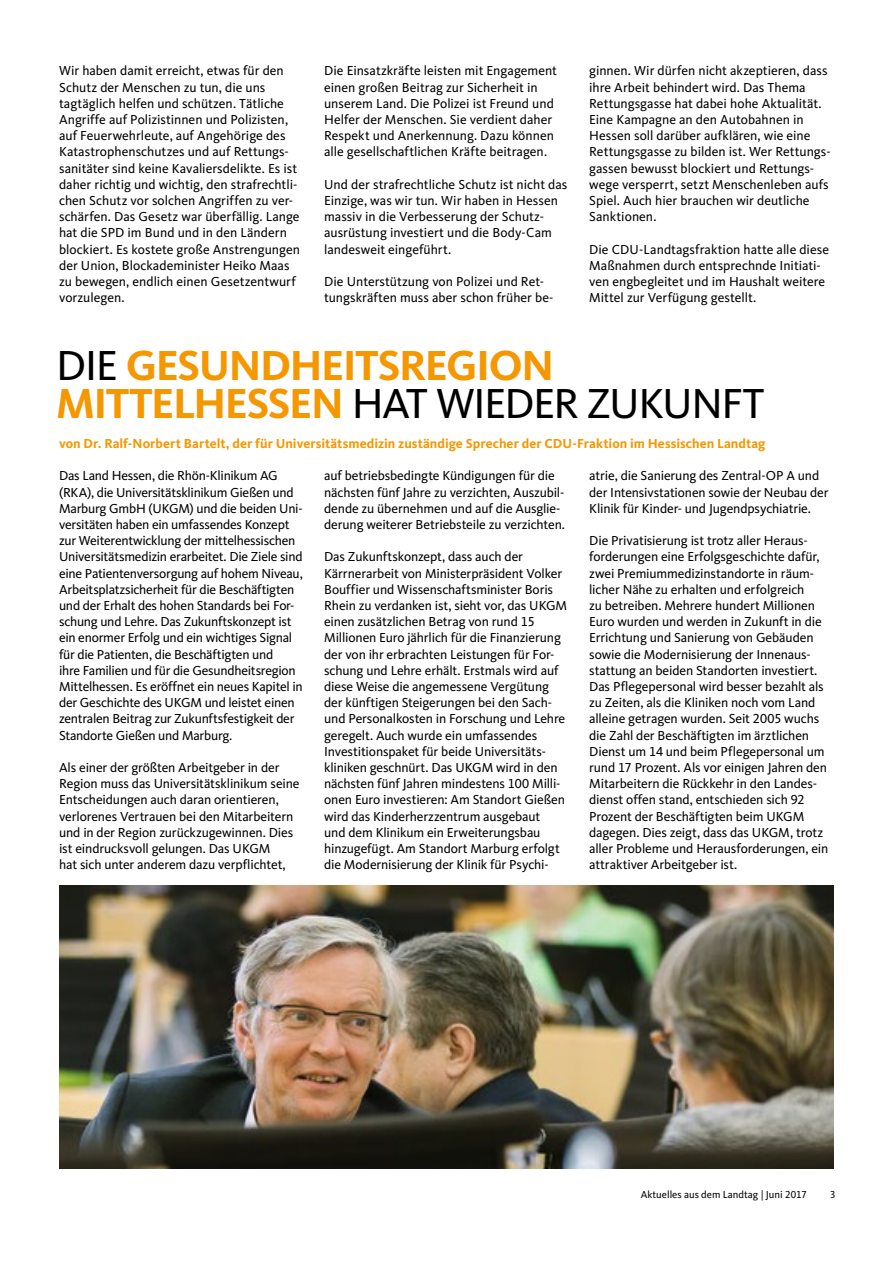
<style>
.page{position:relative;width:893px;height:1263px;background:#fff}
.page>*{position:absolute;margin:0;border:0;box-sizing:border-box;transform-origin:0 0}
.t1{font:700 43.5px/37.5px "CDU Kievit Tab";letter-spacing:-.03em;color:#f49700}
.t2{font:13.5px/16.2px "CDU Kievit Tab";letter-spacing:-.01em;color:#000}
.t3{font:700 13.5px "CDU Kievit Tab";color:#f49700}
.t4{font:10.5px "CDU Kievit Tab";color:#000}
.s1{font-weight:400;color:#000}
</style>
<div class="page">
<img style="left:59px;top:885px;width:774px;height:284px">
<p class="t2" style="left:59px;top:63px;width:242px">Wir haben damit erreicht, etwas für den Schutz der Menschen zu tun, die uns tagtäglich helfen und schützen. Tätliche Angriffe auf Polizistinnen und Polizisten, auf Feuerwehrleute, auf Angehörige des Katastrophenschutzes und auf Rettungs&shy;sanitäter sind keine Kavaliersdelikte. Es ist daher richtig und wichtig, den strafrechtli&shy;chen Schutz vor solchen Angriffen zu ver&shy;schärfen. Das Gesetz war überfällig. Lange hat die SPD im Bund und in den Ländern blockiert. Es kostete große Anstrengungen der Union, Blockademinister Heiko Maas zu bewegen, endlich einen Gesetzentwurf vorzulegen.</p>
<p class="t2" style="left:324px;top:63px;width:234px">Die Einsatzkräfte leisten mit Engagement einen großen Beitrag zur Sicherheit in unserem Land. Die Polizei ist Freund und Helfer der Menschen. Sie verdient daher Respekt und Anerkennung. Dazu können alle gesellschaftlichen Kräfte beitragen.</p>
<p class="t2" style="left:324px;top:176px;width:245px">Und der strafrechtliche Schutz ist nicht das Einzige, was wir tun. Wir haben in Hessen massiv in die Verbesserung der Schutz&shy;ausrüstung investiert und die Body-Cam landesweit eingeführt.</p>
<p class="t2" style="left:324px;top:273px;width:231px">Die Unterstützung von Polizei und Ret&shy;tungskräften muss aber schon früher be-</p>
<p class="t2" style="left:589px;top:63px;width:243px">ginnen. Wir dürfen nicht akzeptieren, dass ihre Arbeit behindert wird. Das Thema Rettungsgasse hat dabei hohe Aktualität.<br>Eine Kampagne an den Autobahnen in Hessen soll darüber aufklären, wie eine Rettungsgasse zu bilden ist. Wer Rettungs&shy;gassen bewusst blockiert und Rettungs&shy;wege versperrt, setzt Menschenleben aufs Spiel. Auch hier brauchen wir deutliche Sanktionen.</p>
<p class="t2" style="left:589px;top:241px;width:241px">Die CDU-Landtagsfraktion hatte alle diese Maßnahmen durch entsprechnde Initiati&shy;ven engbegleitet und im Haushalt weitere Mittel zur Verfügung gestellt.</p>
<h1 class="t1" style="left:56px;top:347px;width:710px"><span class="s1">DIE</span> GESUNDHEITSREGION<br>MITTELHESSEN <span class="s1">HAT WIEDER ZUKUNFT</span></h1>
<p class="t3" style="left:59px;top:435px;width:708px">von Dr. Ralf-Norbert Bartelt, der für Universitätsmedizin zuständige Sprecher der CDU-Fraktion im Hessischen Landtag</p>
<p class="t2" style="left:59px;top:468px;width:245px">Das Land Hessen, die Rhön-Klinikum AG (RKA), die Universitätsklinikum Gießen und Marburg GmbH (UKGM) und die beiden Uni&shy;versitäten haben ein umfassendes Konzept zur Weiterentwicklung der mittelhessischen Universitätsmedizin erarbeitet. Die Ziele sind eine Patientenversorgung auf hohem Niveau, Arbeitsplatzsicherheit für die Beschäftigten und der Erhalt des hohen Standards bei For&shy;schung und Lehre. Das Zukunftskonzept ist ein enormer Erfolg und ein wichtiges Signal für die Patienten, die Beschäftigten und<br>ihre Familien und für die Gesundheitsregion Mittelhessen. Es eröffnet ein neues Kapitel in der Geschichte des UKGM und leistet einen zentralen Beitrag zur Zukunftsfestigkeit der Standorte Gießen und Marburg.</p>
<p class="t2" style="left:59px;top:759px;width:242px">Als einer der größten Arbeitgeber in der Region muss das Universitätsklinikum seine Entscheidungen auch daran orientieren, verlorenes Vertrauen bei den Mitarbeitern und in der Region zurückzugewinnen. Dies ist eindrucksvoll gelungen. Das UKGM<br>hat sich unter anderem dazu verpflichtet,</p>
<p class="t2" style="left:324px;top:468px;width:242px">auf betriebsbedingte Kündigungen für die nächsten fünf Jahre zu verzichten, Auszubil&shy;dende zu übernehmen und auf die Ausglie&shy;derung weiterer Betriebsteile zu verzichten.</p>
<p class="t2" style="left:324px;top:549px;width:245px">Das Zukunftskonzept, dass auch der Kärrnerarbeit von Ministerpräsident Volker Bouffier und Wissenschaftsminister Boris Rhein zu verdanken ist, sieht vor, das UKGM einen zusätzlichen Betrag von rund 15<br>Millionen Euro jährlich für die Finanzierung der von ihr erbrachten Leistungen für For&shy;schung und Lehre erhält. Erstmals wird auf diese Weise die angemessene Vergütung der künftigen Steigerungen bei den Sach&shy;und Personalkosten in Forschung und Lehre geregelt. Auch wurde ein umfassendes Investitionspaket für beide Universitäts&shy;kliniken geschnürt. Das UKGM wird in den nächsten fünf Jahren mindestens 100 Milli&shy;onen Euro investieren: Am Standort Gießen wird das Kinderherzzentrum ausgebaut<br>und dem Klinikum ein Erweiterungsbau hinzugefügt. Am Standort Marburg erfolgt die Modernisierung der Klinik für Psychi-</p>
<p class="t2" style="left:589px;top:468px;width:241px">atrie, die Sanierung des Zentral-OP A und der Intensivstationen sowie der Neubau der<br>Klinik für Kinder- und Jugendpsychiatrie.</p>
<p class="t2" style="left:589px;top:533px;width:241px">Die Privatisierung ist trotz aller Heraus&shy;forderungen eine Erfolgsgeschichte dafür, zwei Premiummedizinstandorte in räum&shy;licher Nähe zu erhalten und erfolgreich<br>zu betreiben. Mehrere hundert Millionen Euro wurden und werden in Zukunft in die Errichtung und Sanierung von Gebäuden sowie die Modernisierung der Innenaus&shy;stattung an beiden Standorten investiert.<br>Das Pflegepersonal wird besser bezahlt als zu Zeiten, als die Kliniken noch vom Land alleine getragen wurden. Seit 2005 wuchs die Zahl der Beschäftigten im ärztlichen Dienst um 14 und beim Pflegepersonal um rund 17 Prozent. Als vor einigen Jahren den Mitarbeitern die Rückkehr in den Landes&shy;dienst offen stand, entschieden sich 92<br>Prozent der Beschäftigten beim UKGM dagegen. Dies zeigt, dass das UKGM, trotz aller Probleme und Herausforderungen, ein attraktiver Arbeitgeber ist.</p>
<p class="t4" style="left:641px;top:1188px;width:168px">Aktuelles aus dem Landtag | Juni 2017</p>
<p class="t4" style="left:830px;top:1188px;width:7px">3</p>
</div>
